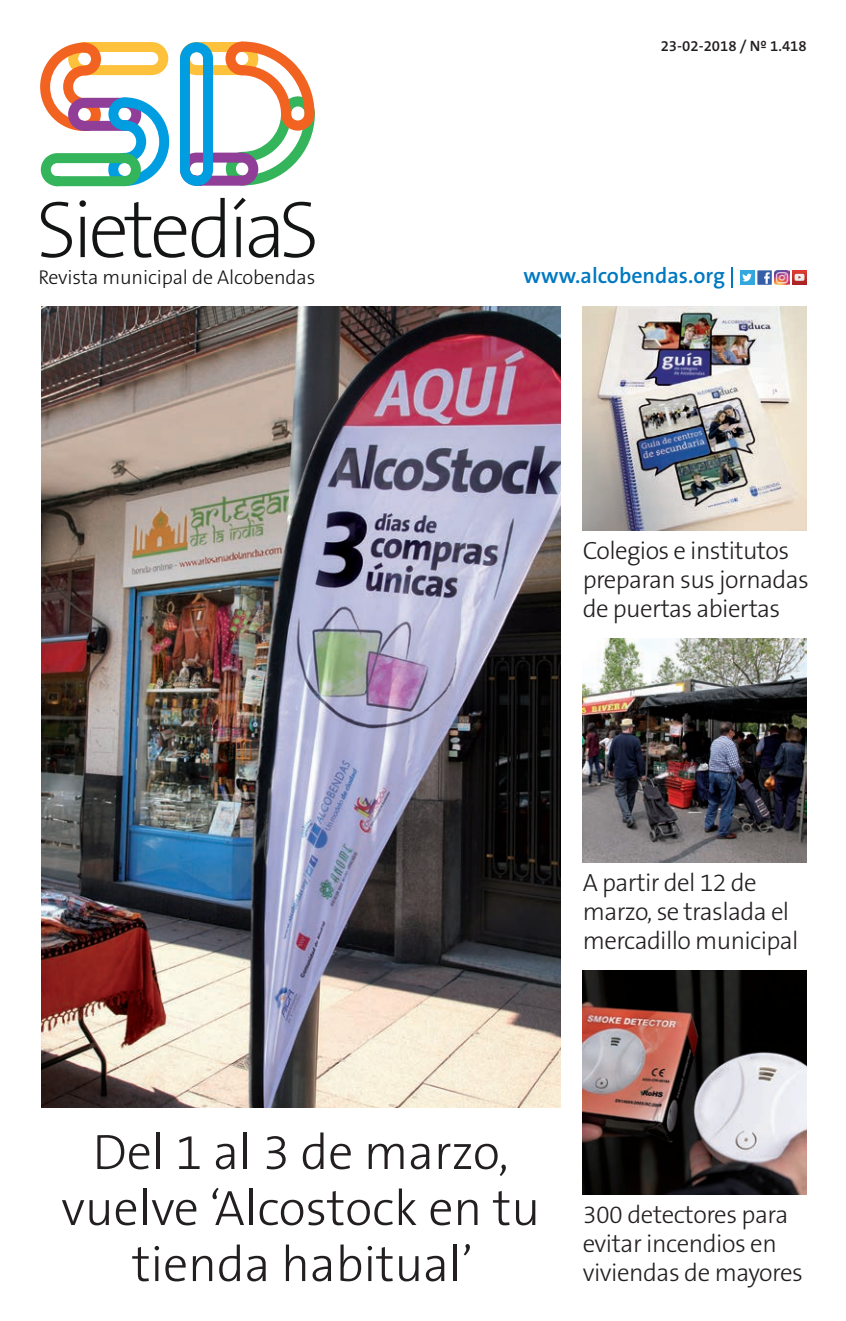
<style>
.page{position:relative;width:846px;height:1321px;background:#fff}
.page>*{position:absolute;margin:0;border:0;box-sizing:border-box;transform-origin:0 0}
.t1{font:200 81px "The Sans B2";letter-spacing:-.055em;color:#131514}
.t2{font:300 50px/56px "The Sans B3";letter-spacing:-.005em;color:#231f20;text-align:center}
.t3{font:300 25px/29px "The Sans B3";letter-spacing:-.025em;color:#231f20}
.t4{font:600 22px "The Sans B6";color:#0079c2}
.t5{font:300 20px "The Sans B3";letter-spacing:-.01em;color:#131514}
.t6{font:600 15px "The Sans B6";color:#231f20}
</style>
<div class="page">
<img style="left:583px;top:306px;width:224px;height:224px">
<img style="left:583px;top:638px;width:224px;height:224px">
<img style="left:583px;top:970px;width:224px;height:224px">
<img style="left:41px;top:306px;width:519px;height:801px">
<svg style="left:40px;top:42px;width:129px;height:144px"></svg>
<svg style="left:180px;top:42px;width:135px;height:144px"></svg>
<svg style="left:732px;top:267px;width:1px;height:21px"></svg>
<div style="left:740px;top:270px;width:14px;height:15px;background:#32a8df"></div>
<svg style="left:742px;top:273px;width:10px;height:8px"></svg>
<div style="left:757px;top:270px;width:15px;height:15px;background:#355ea9"></div>
<svg style="left:764px;top:272px;width:6px;height:12px"></svg>
<img style="left:792px;top:270px;width:15px;height:15px">
<img style="left:775px;top:270px;width:14px;height:15px">
<h1 class="t1" style="left:36px;top:186px;width:285px">SietedíaS</h1>
<p class="t5" style="left:38px;top:266px;width:278px">Revista municipal de Alcobendas</p>
<p class="t6" style="left:661px;top:38px;width:148px">23-02-2018 / Nº 1.418</p>
<p class="t4" style="left:523px;top:264px;width:203px">www.alcobendas.org</p>
<p class="t3" style="left:583px;top:537px;width:228px">Colegios e institutos preparan sus jornadas de puertas abiertas</p>
<p class="t3" style="left:583px;top:868px;width:217px">A partir del 12 de marzo, se traslada el mercadillo municipal</p>
<h2 class="t2" style="left:61px;top:1125px;width:480px">Del 1 al 3 de marzo, vuelve ‘Alcostock en tu tienda habitual’</h2>
<p class="t3" style="left:583px;top:1200px;width:222px">300 detectores para evitar incendios en viviendas de mayores</p>
</div>
